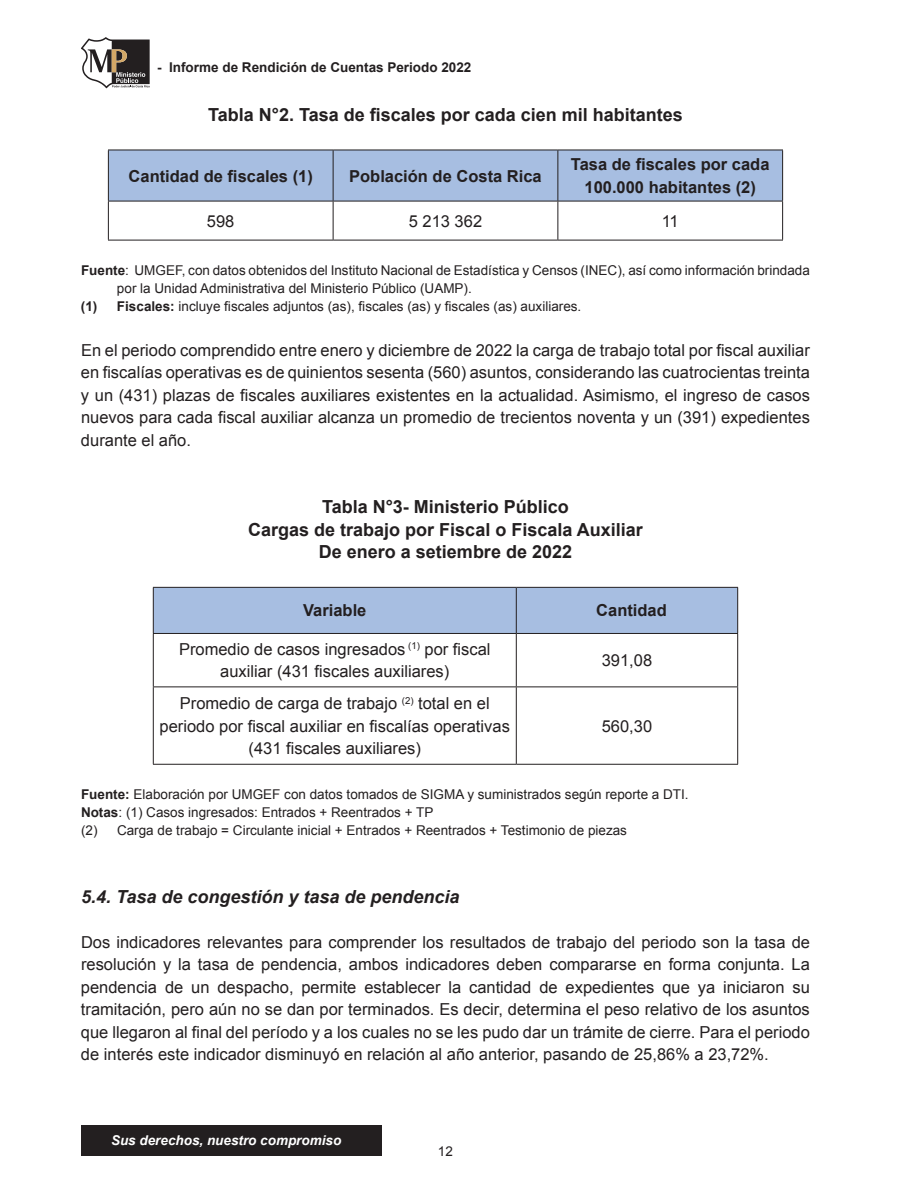
<style>
.page{position:relative;width:918px;height:1188px;background:#fff}
.page>*{position:absolute;margin:0;border:0;box-sizing:border-box;transform-origin:0 0}
.t1{font:700 18px/22.5px "Arial";color:#231f20;text-align:center}
.t2{font:italic 700 18px "Arial";color:#231f20}
.t3{font:16.5px/22.5px "Arial";color:#231f20;text-align:justify}
.t4{font:700 16.5px/22.5px "Arial";color:#231f20;text-align:center}
.t5{font:13.5px/18px "Arial";color:#231f20}
.t6{font:700 13.5px "Arial";color:#231f20}
.t7{font:italic 700 13.5px "Arial";color:#fff}
.s1{font-weight:700}
</style>
<div class="page">
<svg style="left:81px;top:37px;width:69px;height:51px"></svg>
<div style="left:81px;top:1125px;width:300px;height:31px;background:#231f20"></div>
<div style="left:109px;top:151px;width:673px;height:50px;background:#a7bee1"></div>
<hr style="left:108px;top:150px;width:1px;height:51px;background:#231f20">
<hr style="left:108px;top:150px;width:225px;height:1px;background:#231f20">
<hr style="left:333px;top:150px;width:1px;height:51px;background:#231f20">
<hr style="left:333px;top:150px;width:225px;height:1px;background:#231f20">
<hr style="left:558px;top:150px;width:225px;height:1px;background:#231f20">
<hr style="left:558px;top:150px;width:1px;height:51px;background:#231f20">
<hr style="left:782px;top:150px;width:1px;height:51px;background:#231f20">
<hr style="left:108px;top:201px;width:1px;height:39px;background:#231f20">
<hr style="left:108px;top:201px;width:225px;height:1px;background:#231f20">
<hr style="left:108px;top:240px;width:225px;height:1px;background:#231f20">
<hr style="left:333px;top:201px;width:1px;height:39px;background:#231f20">
<hr style="left:333px;top:201px;width:225px;height:1px;background:#231f20">
<hr style="left:558px;top:201px;width:225px;height:1px;background:#231f20">
<hr style="left:558px;top:201px;width:1px;height:39px;background:#231f20">
<hr style="left:782px;top:201px;width:1px;height:39px;background:#231f20">
<hr style="left:333px;top:240px;width:225px;height:1px;background:#231f20">
<hr style="left:558px;top:240px;width:225px;height:1px;background:#231f20">
<div style="left:154px;top:588px;width:583px;height:45px;background:#a7bee1"></div>
<hr style="left:153px;top:588px;width:1px;height:45px;background:#231f20">
<hr style="left:153px;top:587px;width:363px;height:1px;background:#231f20">
<hr style="left:516px;top:587px;width:222px;height:1px;background:#231f20">
<hr style="left:153px;top:634px;width:1px;height:53px;background:#231f20">
<hr style="left:153px;top:687px;width:1px;height:77px;background:#231f20">
<hr style="left:153px;top:633px;width:363px;height:1px;background:#231f20">
<hr style="left:516px;top:633px;width:222px;height:1px;background:#231f20">
<hr style="left:153px;top:687px;width:363px;height:1px;background:#231f20">
<hr style="left:516px;top:687px;width:222px;height:1px;background:#231f20">
<hr style="left:153px;top:764px;width:363px;height:1px;background:#231f20">
<hr style="left:516px;top:764px;width:222px;height:1px;background:#231f20">
<hr style="left:516px;top:588px;width:1px;height:45px;background:#231f20">
<hr style="left:737px;top:588px;width:1px;height:45px;background:#231f20">
<hr style="left:516px;top:634px;width:1px;height:53px;background:#231f20">
<hr style="left:737px;top:634px;width:1px;height:53px;background:#231f20">
<hr style="left:516px;top:687px;width:1px;height:77px;background:#231f20">
<hr style="left:737px;top:687px;width:1px;height:77px;background:#231f20">
<p class="t6" style="left:157px;top:58px;width:316px">- Informe de Rendición de Cuentas Periodo 2022</p>
<p class="t1" style="left:208px;top:104px;width:476px">Tabla N°2. Tasa de fiscales por cada cien mil habitantes</p>
<p class="t4" style="left:129px;top:165px;width:186px">Cantidad de fiscales (1)</p>
<p class="t4" style="left:349px;top:165px;width:194px">Población de Costa Rica</p>
<p class="t4" style="left:571px;top:154px;width:200px">Tasa de fiscales por cada<br>100.000 habitantes (2)</p>
<p class="t3" style="left:207px;top:210px;width:29px">598</p>
<p class="t3" style="left:409px;top:210px;width:75px">5 213 362</p>
<p class="t3" style="left:662px;top:210px;width:19px">11</p>
<p class="t5" style="left:81px;top:261px;width:730px"><span class="s1">Fuente</span>: UMGEF, con datos obtenidos del Instituto Nacional de Estadística y Censos (INEC), así como información brindada</p>
<p class="t5" style="left:117px;top:279px;width:356px">por la Unidad Administrativa del Ministerio Público (UAMP).</p>
<p class="t5" style="left:81px;top:297px;width:502px"><span class="s1">(1) Fiscales:</span> incluye fiscales adjuntos (as), fiscales (as) y fiscales (as) auxiliares.</p>
<p class="t3" style="left:81px;top:339px;width:731px">En el periodo comprendido entre enero y diciembre de 2022 la carga de trabajo total por fiscal auxiliar en fiscalías operativas es de quinientos sesenta (560) asuntos, considerando las cuatrocientas treinta y un (431) plazas de fiscales auxiliares existentes en la actualidad. Asimismo, el ingreso de casos nuevos para cada fiscal auxiliar alcanza un promedio de trecientos noventa y un (391) expedientes durante el año.</p>
<p class="t1" style="left:248px;top:497px;width:396px">Tabla N°3- Ministerio Público<br>Cargas de trabajo por Fiscal o Fiscala Auxiliar<br>De enero a setiembre de 2022</p>
<p class="t4" style="left:303px;top:600px;width:65px">Variable</p>
<p class="t4" style="left:596px;top:600px;width:72px">Cantidad</p>
<p class="t3" style="left:179px;top:638px;width:313px;text-align:center">Promedio de casos ingresados <sup>(1)</sup> por fiscal auxiliar (431 fiscales auxiliares)</p>
<p class="t3" style="left:602px;top:649px;width:52px">391,08</p>
<p class="t3" style="left:160px;top:692px;width:352px;text-align:center">Promedio de carga de trabajo <sup>(2)</sup> total en el periodo por fiscal auxiliar en fiscalías operativas (431 fiscales auxiliares)</p>
<p class="t3" style="left:602px;top:715px;width:52px">560,30</p>
<p class="t5" style="left:81px;top:786px;width:609px"><span class="s1">Fuente:</span> Elaboración por UMGEF con datos tomados de SIGMA y suministrados según reporte a DTI.<br><span class="s1">Notas</span>: (1) Casos ingresados: Entrados + Reentrados + TP<br>(2) Carga de trabajo = Circulante inicial + Entrados + Reentrados + Testimonio de piezas</p>
<p class="t2" style="left:81px;top:885px;width:380px">5.4. Tasa de congestión y tasa de pendencia</p>
<p class="t3" style="left:81px;top:931px;width:731px">Dos indicadores relevantes para comprender los resultados de trabajo del periodo son la tasa de resolución y la tasa de pendencia, ambos indicadores deben compararse en forma conjunta. La pendencia de un despacho, permite establecer la cantidad de expedientes que ya iniciaron su tramitación, pero aún no se dan por terminados. Es decir, determina el peso relativo de los asuntos que llegaron al final del período y a los cuales no se les pudo dar un trámite de cierre. Para el periodo de interés este indicador disminuyó en relación al año anterior, pasando de 25,86% a 23,72%.</p>
<p class="t7" style="left:111px;top:1132px;width:232px">Sus derechos, nuestro compromiso</p>
<p class="t5" style="left:438px;top:1142px;width:17px">12</p>
</div>
